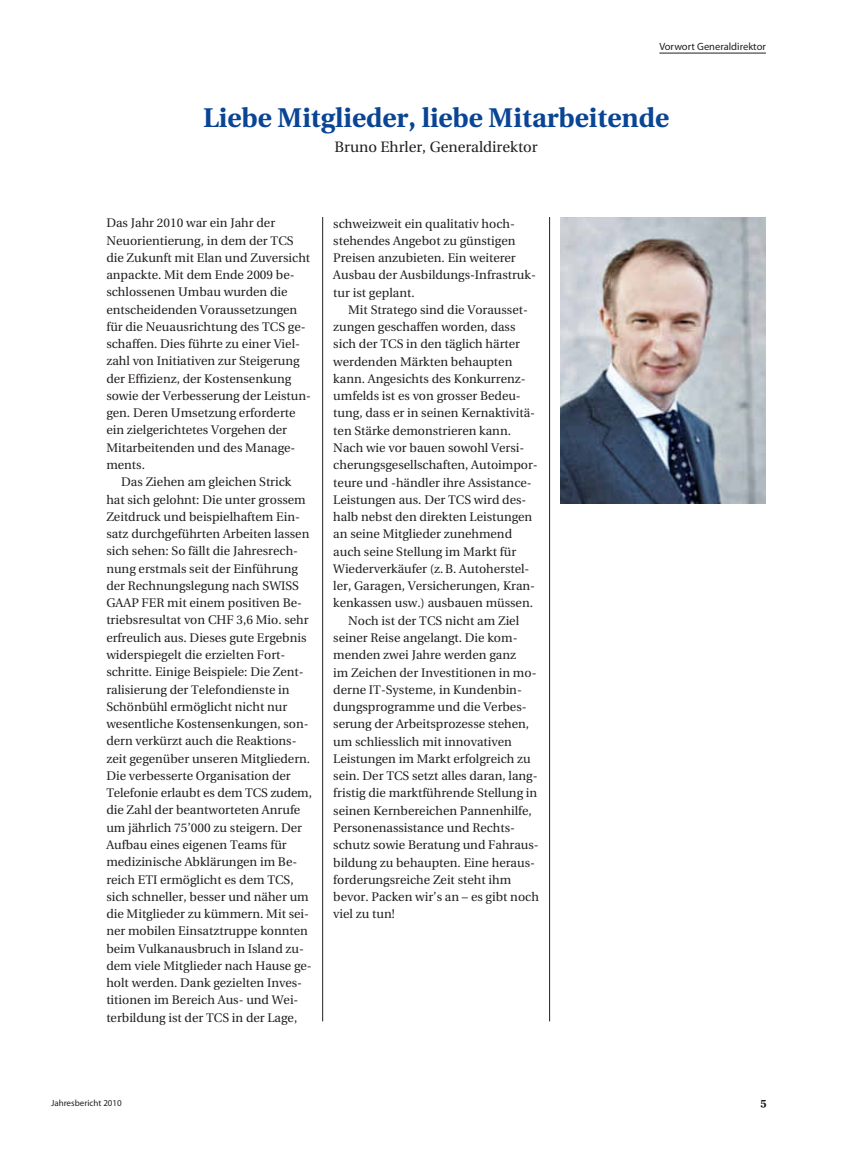
<style>
.page{position:relative;width:851px;height:1149px;background:#fff}
.page>*{position:absolute;margin:0;border:0;box-sizing:border-box;transform-origin:0 0}
.t1{font:700 27px "Utopia";color:#094594}
.t2{font:15px "Utopia";color:#231f20}
.t3{font:12.45px/17.2px "Utopia";color:#231f20}
.t4{font:12px "Utopia Bold Os F";color:#231f20}
.t5{font:10.5px "Myriad MM 400 600";color:#231f20}
.t6{font:9px "Myriad MM 400 600";color:#231f20}
</style>
<div class="page">
<hr style="left:659px;top:53px;width:106px;height:1px;background:#231f20">
<hr style="left:322px;top:217px;width:1px;height:804px;background:#231f20">
<hr style="left:549px;top:217px;width:1px;height:804px;background:#231f20">
<img style="left:560px;top:217px;width:205px;height:286px">
<p class="t5" style="left:659px;top:41px;width:108px">Vorwort Generaldirektor</p>
<h1 class="t1" style="left:203px;top:102px;width:467px">Liebe Mitglieder, liebe Mitarbeitende</h1>
<p class="t2" style="left:334px;top:139px;width:205px">Bruno Ehrler, Generaldirektor</p>
<p class="t3" style="left:106px;top:214px;width:170px">Das Jahr 2010 war ein Jahr der</p>
<p class="t3" style="left:106px;top:232px;width:189px">Neuorientierung, in dem der TCS</p>
<p class="t3" style="left:106px;top:249px;width:205px">die Zukunft mit Elan und Zuversicht</p>
<p class="t3" style="left:106px;top:266px;width:190px">anpackte. Mit dem Ende 2009 be-</p>
<p class="t3" style="left:106px;top:283px;width:183px">schlossenen Umbau wurden die</p>
<p class="t3" style="left:106px;top:301px;width:192px">entscheidenden Voraussetzungen</p>
<p class="t3" style="left:106px;top:318px;width:201px">für die Neuausrichtung des TCS ge-</p>
<p class="t3" style="left:106px;top:335px;width:195px">schaffen. Dies führte zu einer Viel-</p>
<p class="t3" style="left:106px;top:352px;width:195px">zahl von Initiativen zur Steigerung</p>
<p class="t3" style="left:106px;top:370px;width:186px">der Effizienz, der Kostensenkung</p>
<p class="t3" style="left:106px;top:387px;width:206px">sowie der Verbesserung der Leistun-</p>
<p class="t3" style="left:106px;top:404px;width:191px">gen. Deren Umsetzung erforderte</p>
<p class="t3" style="left:106px;top:422px;width:182px">ein zielgerichtetes Vorgehen der</p>
<p class="t3" style="left:106px;top:439px;width:191px">Mitarbeitenden und des Manage-</p>
<p class="t3" style="left:106px;top:456px;width:40px">ments.</p>
<p class="t3" style="left:121px;top:473px;width:172px">Das Ziehen am gleichen Strick</p>
<p class="t3" style="left:106px;top:491px;width:201px">hat sich gelohnt: Die unter grossem</p>
<p class="t3" style="left:106px;top:508px;width:195px">Zeitdruck und beispielhaftem Ein-</p>
<p class="t3" style="left:106px;top:525px;width:204px">satz durchgeführten Arbeiten lassen</p>
<p class="t3" style="left:106px;top:542px;width:193px">sich sehen: So fällt die Jahresrech-</p>
<p class="t3" style="left:106px;top:560px;width:193px">nung erstmals seit der Einführung</p>
<p class="t3" style="left:106px;top:577px;width:194px">der Rechnungslegung nach SWISS</p>
<p class="t3" style="left:106px;top:594px;width:197px">GAAP FER mit einem positiven Be-</p>
<p class="t3" style="left:106px;top:611px;width:204px">triebsresultat von CHF 3,6 Mio. sehr</p>
<p class="t3" style="left:106px;top:629px;width:201px">erfreulich aus. Dieses gute Ergebnis</p>
<p class="t3" style="left:106px;top:646px;width:180px">widerspiegelt die erzielten Fort-</p>
<p class="t3" style="left:106px;top:663px;width:199px">schritte. Einige Beispiele: Die Zent-</p>
<p class="t3" style="left:106px;top:680px;width:185px">ralisierung der Telefondienste in</p>
<p class="t3" style="left:106px;top:698px;width:182px">Schönbühl ermöglicht nicht nur</p>
<p class="t3" style="left:106px;top:715px;width:204px">wesentliche Kostensenkungen, son-</p>
<p class="t3" style="left:106px;top:732px;width:192px">dern verkürzt auch die Reaktions-</p>
<p class="t3" style="left:106px;top:749px;width:205px">zeit gegenüber unseren Mitgliedern.</p>
<p class="t3" style="left:106px;top:767px;width:186px">Die verbesserte Organisation der</p>
<p class="t3" style="left:106px;top:784px;width:207px">Telefonie erlaubt es dem TCS zudem,</p>
<p class="t3" style="left:106px;top:801px;width:195px">die Zahl der beantworteten Anrufe</p>
<p class="t3" style="left:106px;top:818px;width:197px">um jährlich 75’000 zu steigern. Der</p>
<p class="t3" style="left:106px;top:836px;width:182px">Aufbau eines eigenen Teams für</p>
<p class="t3" style="left:106px;top:853px;width:192px">medizinische Abklärungen im Be-</p>
<p class="t3" style="left:106px;top:870px;width:189px">reich ETI ermöglicht es dem TCS,</p>
<p class="t3" style="left:106px;top:887px;width:204px">sich schneller, besser und näher um</p>
<p class="t3" style="left:106px;top:905px;width:204px">die Mitglieder zu kümmern. Mit sei-</p>
<p class="t3" style="left:106px;top:922px;width:203px">ner mobilen Einsatztruppe konnten</p>
<p class="t3" style="left:106px;top:939px;width:199px">beim Vulkanausbruch in Island zu-</p>
<p class="t3" style="left:106px;top:956px;width:207px">dem viele Mitglieder nach Hause ge-</p>
<p class="t3" style="left:106px;top:974px;width:195px">holt werden. Dank gezielten Inves-</p>
<p class="t3" style="left:106px;top:991px;width:194px">titionen im Bereich Aus- und Wei-</p>
<p class="t3" style="left:106px;top:1008px;width:192px">terbildung ist der TCS in der Lage,</p>
<p class="t3" style="left:333px;top:215px;width:204px">schweizweit ein qualitativ hoch&shy;stehendes Angebot zu günstigen<br>Preisen anzubieten. Ein weiterer<br>Ausbau der Ausbildungs-Infrastruk&shy;tur ist geplant.</p>
<p class="t3" style="left:348px;top:301px;width:181px">Mit Stratego sind die Vorausset-</p>
<p class="t3" style="left:333px;top:318px;width:184px">zungen geschaffen worden, dass</p>
<p class="t3" style="left:333px;top:335px;width:188px">sich der TCS in den täglich härter</p>
<p class="t3" style="left:333px;top:353px;width:180px">werdenden Märkten behaupten</p>
<p class="t3" style="left:333px;top:370px;width:194px">kann. Angesichts des Konkurrenz-</p>
<p class="t3" style="left:333px;top:387px;width:189px">umfelds ist es von grosser Bedeu-</p>
<p class="t3" style="left:333px;top:405px;width:203px">tung, dass er in seinen Kernaktivitä-</p>
<p class="t3" style="left:333px;top:422px;width:179px">ten Stärke demonstrieren kann.</p>
<p class="t3" style="left:333px;top:439px;width:192px">Nach wie vor bauen sowohl Versi-</p>
<p class="t3" style="left:333px;top:456px;width:206px">cherungsgesellschaften, Autoimpor-</p>
<p class="t3" style="left:333px;top:474px;width:200px">teure und -händler ihre Assistance-</p>
<p class="t3" style="left:333px;top:491px;width:194px">Leistungen aus. Der TCS wird des-</p>
<p class="t3" style="left:333px;top:508px;width:200px">halb nebst den direkten Leistungen</p>
<p class="t3" style="left:333px;top:525px;width:180px">an seine Mitglieder zunehmend</p>
<p class="t3" style="left:333px;top:543px;width:184px">auch seine Stellung im Markt für</p>
<p class="t3" style="left:333px;top:560px;width:198px">Wiederverkäufer (z.B. Autoherstel-</p>
<p class="t3" style="left:333px;top:577px;width:203px">ler, Garagen, Versicherungen, Kran-</p>
<p class="t3" style="left:333px;top:594px;width:201px">kenkassen usw.) ausbauen müssen.</p>
<p class="t3" style="left:348px;top:612px;width:172px">Noch ist der TCS nicht am Ziel</p>
<p class="t3" style="left:333px;top:629px;width:186px">seiner Reise angelangt. Die kom-</p>
<p class="t3" style="left:333px;top:646px;width:184px">menden zwei Jahre werden ganz</p>
<p class="t3" style="left:333px;top:663px;width:205px">im Zeichen der Investitionen in mo-</p>
<p class="t3" style="left:333px;top:681px;width:190px">derne IT-Systeme, in Kundenbin-</p>
<p class="t3" style="left:333px;top:698px;width:193px">dungsprogramme und die Verbes-</p>
<p class="t3" style="left:333px;top:715px;width:197px">serung der Arbeitsprozesse stehen,</p>
<p class="t3" style="left:333px;top:732px;width:180px">um schliesslich mit innovativen</p>
<p class="t3" style="left:333px;top:750px;width:199px">Leistungen im Markt erfolgreich zu</p>
<p class="t3" style="left:333px;top:767px;width:206px">sein. Der TCS setzt alles daran, lang-</p>
<p class="t3" style="left:333px;top:784px;width:205px">fristig die marktführende Stellung in</p>
<p class="t3" style="left:333px;top:801px;width:200px">seinen Kernbereichen Pannenhilfe,</p>
<p class="t3" style="left:333px;top:819px;width:183px">Personenassistance und Rechts-</p>
<p class="t3" style="left:333px;top:836px;width:207px">schutz sowie Beratung und Fahraus-</p>
<p class="t3" style="left:333px;top:853px;width:203px">bildung zu behaupten. Eine heraus-</p>
<p class="t3" style="left:333px;top:870px;width:179px">forderungsreiche Zeit steht ihm</p>
<p class="t3" style="left:333px;top:888px;width:207px">bevor. Packen wir’s an – es gibt noch</p>
<p class="t3" style="left:333px;top:905px;width:63px">viel zu tun!</p>
<p class="t6" style="left:51px;top:1097px;width:72px">Jahresbericht 2010</p>
<p class="t4" style="left:760px;top:1094px;width:8px">5</p>
</div>
